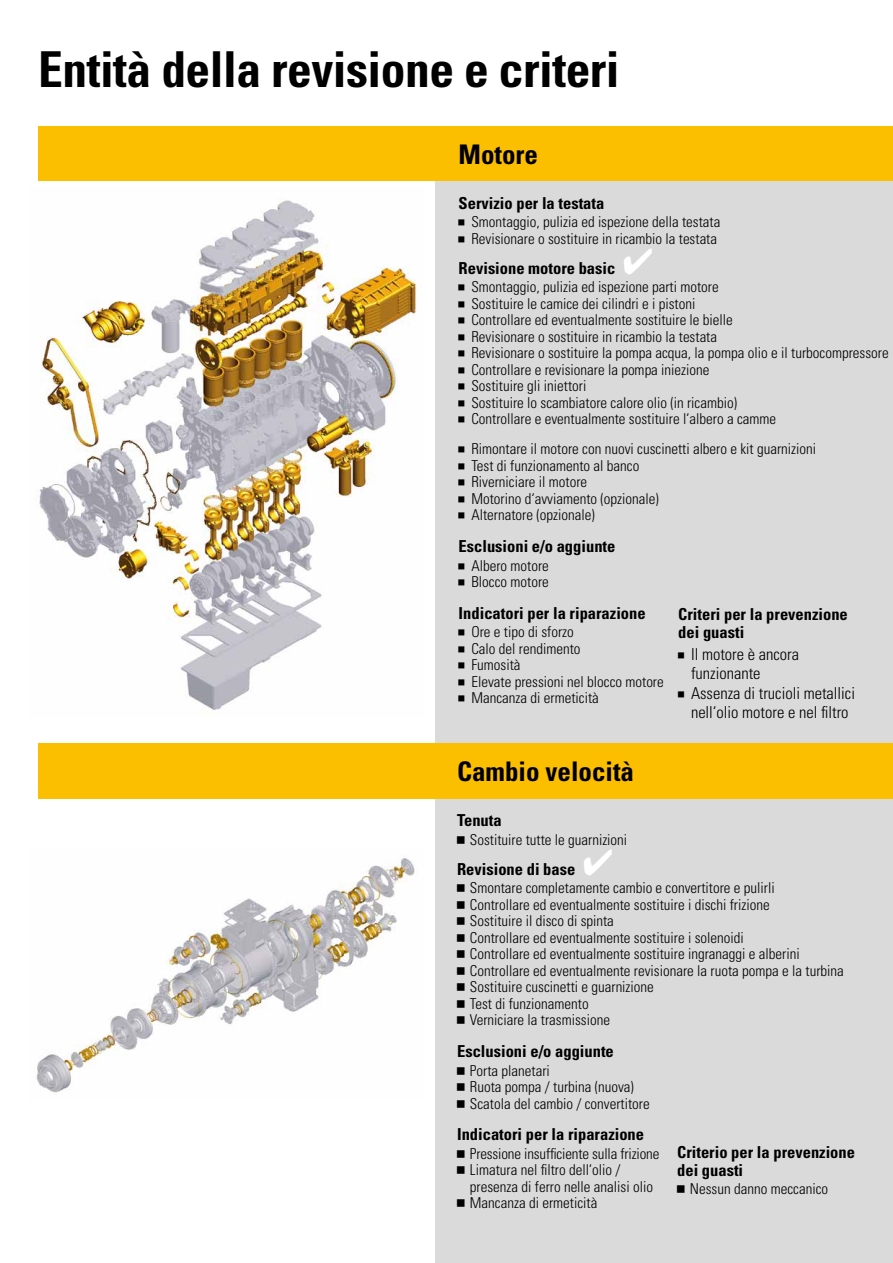
<style>
.page{position:relative;width:893px;height:1263px;background:#fff}
.page>*{position:absolute;margin:0;border:0;box-sizing:border-box;transform-origin:0 0}
.t1{font:700 condensed 49.5px "Univers LT Std";letter-spacing:-.01em;color:#000}
.t2{font:700 condensed 27px "Univers LT Std";color:#000}
.t3{font:700 condensed 16.5px/18px "Univers LT Std";color:#000}
.t4{font:300 condensed 16.5px/19.5px "Univers LT Std";color:#000}
.t5{font:300 condensed 15px/16.5px "Univers LT Std";color:#000}
.s1{color:#fff}
</style>
<div class="page">
<div style="left:436px;top:162px;width:457px;height:1101px;background:#dadada"></div>
<div style="left:38px;top:126px;width:855px;height:54px;background:#fcbf00"></div>
<div style="left:38px;top:743px;width:855px;height:56px;background:#fcbf00"></div>
<img style="left:39px;top:200px;width:381px;height:510px">
<img style="left:36px;top:858px;width:379px;height:235px">
<h1 class="t1" style="left:38px;top:39px;width:583px">Entità della revisione e criteri</h1>
<h2 class="t2" style="left:459px;top:137px;width:81px">Motore</h2>
<p class="t3" style="left:459px;top:194px;width:147px">Servizio per la testata</p>
<p class="t5" style="left:459px;top:214px;width:263px">■ Smontaggio, pulizia ed ispezione della testata</p>
<p class="t5" style="left:459px;top:230px;width:260px">■ Revisionare o sostituire in ricambio la testata</p>
<p class="t3" style="left:459px;top:259px;width:196px">Revisione motore basic <span class="s1">✔</span></p>
<p class="t5" style="left:459px;top:279px;width:262px">■ Smontaggio, pulizia ed ispezione parti motore</p>
<p class="t5" style="left:459px;top:295px;width:238px">■ Sostituire le camice dei cilindri e i pistoni</p>
<p class="t5" style="left:459px;top:312px;width:276px">■ Controllare ed eventualmente sostituire le bielle</p>
<p class="t5" style="left:459px;top:328px;width:260px">■ Revisionare o sostituire in ricambio la testata</p>
<p class="t5" style="left:459px;top:345px;width:431px">■ Revisionare o sostituire la pompa acqua, la pompa olio e il turbocompressore</p>
<p class="t5" style="left:459px;top:361px;width:252px">■ Controllare e revisionare la pompa iniezione</p>
<p class="t5" style="left:459px;top:378px;width:129px">■ Sostituire gli iniettori</p>
<p class="t5" style="left:459px;top:394px;width:280px">■ Sostituire lo scambiatore calore olio (in ricambio)</p>
<p class="t5" style="left:459px;top:411px;width:319px">■ Controllare e eventualmente sostituire l‘albero a camme</p>
<p class="t5" style="left:459px;top:441px;width:359px">■ Rimontare il motore con nuovi cuscinetti albero e kit guarnizioni</p>
<p class="t5" style="left:459px;top:457px;width:182px">■ Test di funzionamento al banco</p>
<p class="t5" style="left:459px;top:474px;width:130px">■ Riverniciare il motore</p>
<p class="t5" style="left:459px;top:490px;width:202px">■ Motorino d‘avviamento (opzionale)</p>
<p class="t5" style="left:459px;top:507px;width:138px">■ Alternatore (opzionale)</p>
<p class="t3" style="left:459px;top:537px;width:158px">Esclusioni e/o aggiunte</p>
<p class="t5" style="left:459px;top:557px;width:92px">■ Albero motore</p>
<p class="t5" style="left:459px;top:573px;width:92px">■ Blocco motore</p>
<p class="t3" style="left:459px;top:603px;width:188px">Indicatori per la riparazione</p>
<p class="t5" style="left:459px;top:624px;width:117px">■ Ore e tipo di sforzo</p>
<p class="t5" style="left:459px;top:640px;width:123px">■ Calo del rendimento</p>
<p class="t5" style="left:459px;top:657px;width:63px">■ Fumosità</p>
<p class="t5" style="left:459px;top:673px;width:207px">■ Elevate pressioni nel blocco motore</p>
<p class="t5" style="left:459px;top:690px;width:142px">■ Mancanza di ermeticità</p>
<p class="t3" style="left:678px;top:605px;width:171px">Criteri per la prevenzione dei guasti</p>
<p class="t4" style="left:691px;top:644px;width:110px;text-indent:-13px">■ Il motore è ancora funzionante</p>
<p class="t4" style="left:678px;top:683px;width:178px;text-align:center">■ Assenza di trucioli metallici nell‘olio motore e nel filtro</p>
<h2 class="t2" style="left:457px;top:755px;width:179px">Cambio velocità</h2>
<p class="t3" style="left:457px;top:811px;width:46px">Tenuta</p>
<p class="t5" style="left:457px;top:831px;width:172px">■ Sostituire tutte le guarnizioni</p>
<p class="t3" style="left:457px;top:860px;width:158px">Revisione di base <span class="s1">✔</span></p>
<p class="t5" style="left:457px;top:880px;width:319px">■ Smontare completamente cambio e convertitore e pulirli</p>
<p class="t5" style="left:457px;top:896px;width:314px">■ Controllare ed eventualmente sostituire i dischi frizione</p>
<p class="t5" style="left:457px;top:913px;width:158px">■ Sostituire il disco di spinta</p>
<p class="t5" style="left:457px;top:929px;width:288px">■ Controllare ed eventualmente sostituire i solenoidi</p>
<p class="t5" style="left:457px;top:946px;width:344px">■ Controllare ed eventualmente sostituire ingranaggi e alberini</p>
<p class="t5" style="left:457px;top:962px;width:388px">■ Controllare ed eventualmente revisionare la ruota pompa e la turbina</p>
<p class="t5" style="left:457px;top:979px;width:198px">■ Sostituire cuscinetti e guarnizione</p>
<p class="t5" style="left:457px;top:995px;width:133px">■ Test di funzionamento</p>
<p class="t5" style="left:457px;top:1012px;width:154px">■ Verniciare la trasmissione</p>
<p class="t3" style="left:457px;top:1042px;width:158px">Esclusioni e/o aggiunte</p>
<p class="t5" style="left:457px;top:1062px;width:94px">■ Porta planetari</p>
<p class="t5" style="left:457px;top:1078px;width:178px">■ Ruota pompa / turbina (nuova)</p>
<p class="t5" style="left:457px;top:1095px;width:194px">■ Scatola del cambio / convertitore</p>
<p class="t3" style="left:457px;top:1125px;width:188px">Indicatori per la riparazione</p>
<p class="t5" style="left:457px;top:1145px;width:204px">■ Pressione insufficiente sulla frizione</p>
<p class="t5" style="left:470px;top:1162px;width:185px;text-indent:-13px">■ Limatura nel filtro dell‘olio / presenza di ferro nelle analisi olio</p>
<p class="t5" style="left:457px;top:1195px;width:142px">■ Mancanza di ermeticità</p>
<p class="t3" style="left:677px;top:1142px;width:179px">Criterio per la prevenzione dei guasti</p>
<p class="t5" style="left:677px;top:1181px;width:153px">■ Nessun danno meccanico</p>
</div>
